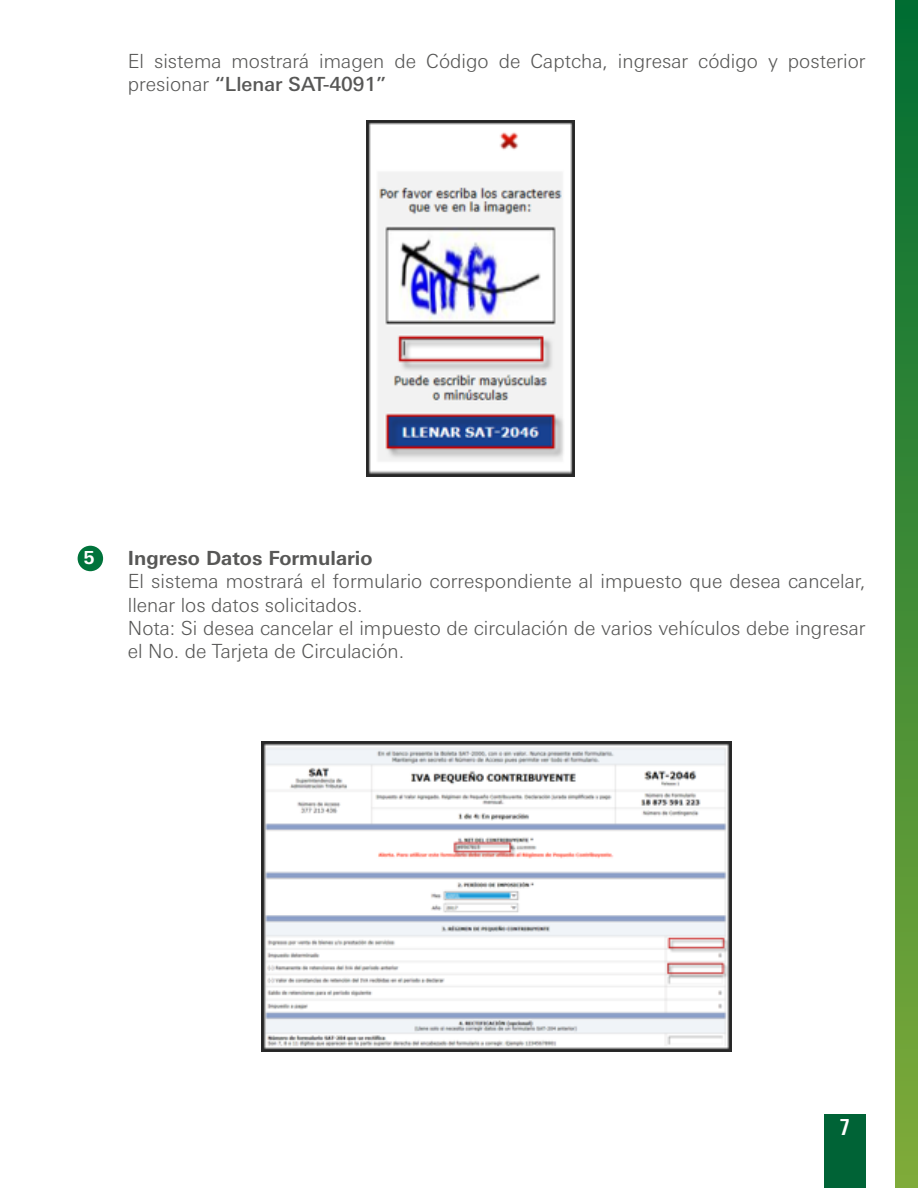
<style>
.page{position:relative;width:918px;height:1188px;background:#fff}
.page>*{position:absolute;margin:0;border:0;box-sizing:border-box;transform-origin:0 0}
.t1{font:700 condensed 22.5px "Linotype Univers";color:#fff}
.t2{font:300 19.5px/23.4px "Linotype Univers Basic";color:#575756}
.t3{font:700 19.5px "Linotype Univers Basic";color:#575756}
.t4{font:700 18px "Linotype Univers Basic";color:#fff}
.s1{font-weight:500}
</style>
<div class="page">
<div style="left:895px;top:0;width:23px;height:1188px;background:linear-gradient(to bottom,#006d33,#80ab39)"></div>
<div style="left:824px;top:1114px;width:42px;height:74px;background:#006336"></div>
<div style="left:78px;top:546px;width:25px;height:25px;background:#00733b;border-radius:50%"></div>
<img style="left:366px;top:121px;width:208px;height:355px">
<img style="left:262px;top:741px;width:469px;height:311px">
<p class="t2" style="left:128px;top:49px;width:739px">El sistema mostrará imagen de Código de Captcha, ingresar código y posterior presionar <span class="s1">“Llenar SAT-4091”</span></p>
<p class="t4" style="left:84px;top:547px;width:13px">5</p>
<p class="t3" style="left:128px;top:546px;width:246px">Ingreso Datos Formulario</p>
<p class="t2" style="left:128px;top:569px;width:739px">El sistema mostrará el formulario correspondiente al impuesto que desea cancelar, llenar los datos solicitados.<br>Nota: Si desea cancelar el impuesto de circulación de varios vehículos debe ingresar el No. de Tarjeta de Circulación.</p>
<p class="t1" style="left:839px;top:1114px;width:12px">7</p>
</div>
